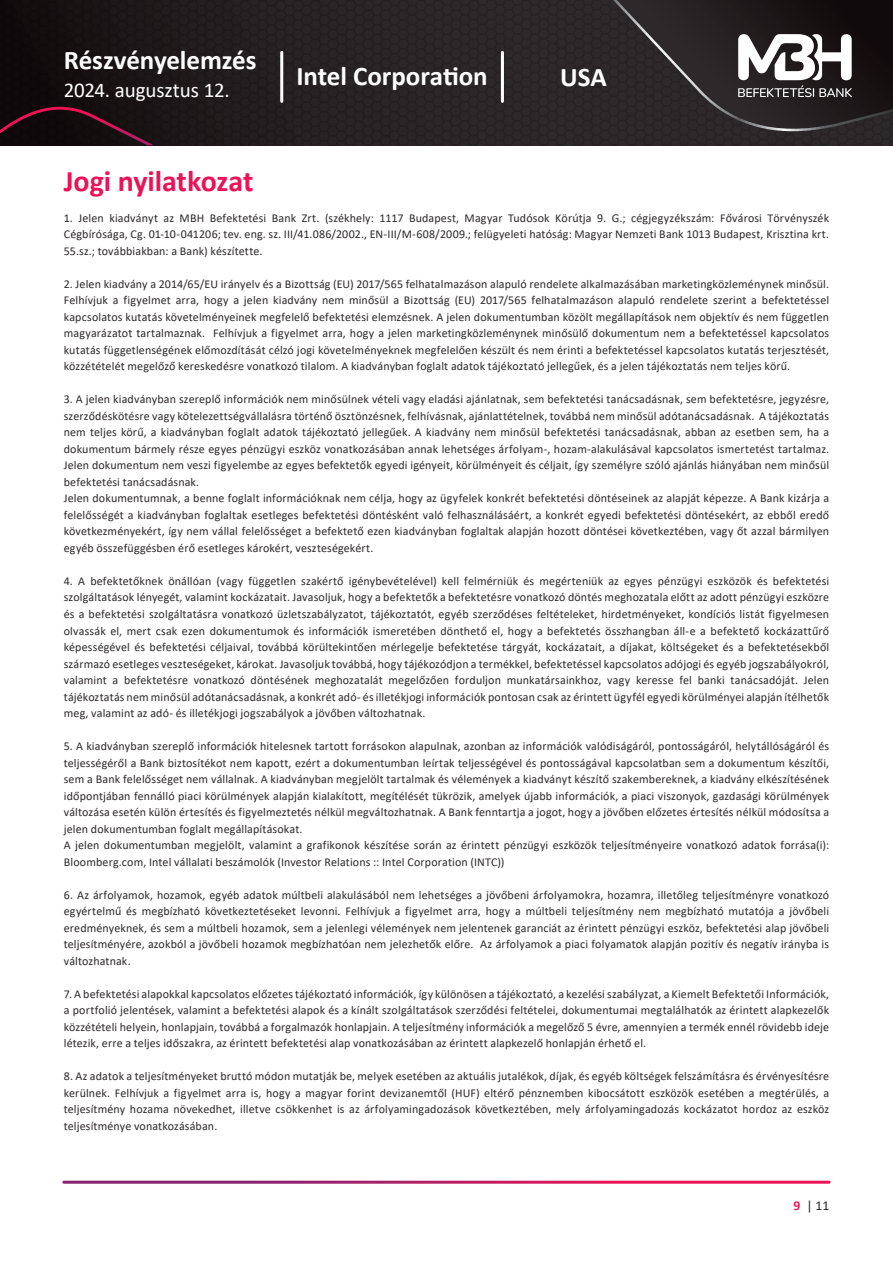
<style>
.page{position:relative;width:893px;height:1263px;background:#fff}
.page>*{position:absolute;margin:0;border:0;box-sizing:border-box;transform-origin:0 0}
.t1{font:700 30px "Calibri";letter-spacing:-.005em;color:#ed1255}
.t2{font:700 27px "Calibri";letter-spacing:-.005em;color:#fff}
.t3{font:21px "Calibri";letter-spacing:-.01em;color:#fff}
.t4{font:13.5px "Calibri";color:#2d292a}
.t5{font:12px/16.5px "Calibri";letter-spacing:.01em;color:#2d292a;text-align:justify}
.s1{font-weight:700;color:#ed1255}
</style>
<div class="page">
<svg style="left:0;top:0;width:893px;height:146px;background:#231e1f"></svg>
<svg style="left:0;top:107px;width:154px;height:38px;background:#230d14"></svg>
<svg style="left:606px;top:0;width:287px;height:139px;background:#383435"></svg>
<hr style="left:280px;top:52px;width:3px;height:49px;background:#fff">
<hr style="left:501px;top:52px;width:3px;height:49px;background:#fff">
<h2 class="t2" style="left:64px;top:41px;width:194px">Részvényelemzés</h2>
<h3 class="t3" style="left:64px;top:76px;width:168px">2024. augusztus 12.</h3>
<h2 class="t2" style="left:296px;top:57px;width:193px">Intel Corporation</h2>
<h2 class="t2" style="left:560px;top:58px;width:48px">USA</h2>
<h1 class="t1" style="left:64px;top:160px;width:191px">Jogi nyilatkozat</h1>
<p class="t5" style="left:64px;top:209px;width:767px">1. Jelen kiadványt az MBH Befektetési Bank Zrt. (székhely: 1117 Budapest, Magyar Tudósok Körútja 9. G.; cégjegyzékszám: Fővárosi Törvényszék Cégbírósága, Cg. 01-10-041206; tev. eng. sz. III/41.086/2002., EN-III/M-608/2009.; felügyeleti hatóság: Magyar Nemzeti Bank 1013 Budapest, Krisztina krt.<br>55.sz.; továbbiakban: a Bank) készítette.</p>
<p class="t5" style="left:64px;top:275px;width:767px">2. Jelen kiadvány a 2014/65/EU irányelv és a Bizottság (EU) 2017/565 felhatalmazáson alapuló rendelete alkalmazásában marketingközleménynek minősül.<br>Felhívjuk a figyelmet arra, hogy a jelen kiadvány nem minősül a Bizottság (EU) 2017/565 felhatalmazáson alapuló rendelete szerint a befektetéssel kapcsolatos kutatás követelményeinek megfelelő befektetési elemzésnek. A jelen dokumentumban közölt megállapítások nem objektív és nem független magyarázatot tartalmaznak. Felhívjuk a figyelmet arra, hogy a jelen marketingközleménynek minősülő dokumentum nem a befektetéssel kapcsolatos kutatás függetlenségének előmozdítását célzó jogi követelményeknek megfelelően készült és nem érinti a befektetéssel kapcsolatos kutatás terjesztését, közzétételét megelőző kereskedésre vonatkozó tilalom. A kiadványban foglalt adatok tájékoztató jellegűek, és a jelen tájékoztatás nem teljes körű.</p>
<p class="t5" style="left:64px;top:391px;width:767px;text-align:left">3. A jelen kiadványban szereplő információk nem minősülnek vételi vagy eladási ajánlatnak, sem befektetési tanácsadásnak, sem befektetésre, jegyzésre, szerződéskötésre vagy kötelezettségvállalásra történő ösztönzésnek, felhívásnak, ajánlattételnek, továbbá nem minősül adótanácsadásnak. A tájékoztatás nem teljes körű, a kiadványban foglalt adatok tájékoztató jellegűek. A kiadvány nem minősül befektetési tanácsadásnak, abban az esetben sem, ha a dokumentum bármely része egyes pénzügyi eszköz vonatkozásában annak lehetséges árfolyam-, hozam-alakulásával kapcsolatos ismertetést tartalmaz.<br>Jelen dokumentum nem veszi figyelembe az egyes befektetők egyedi igényeit, körülményeit és céljait, így személyre szóló ajánlás hiányában nem minősül befektetési tanácsadásnak.<br>Jelen dokumentumnak, a benne foglalt információknak nem célja, hogy az ügyfelek konkrét befektetési döntéseinek az alapját képezze. A Bank kizárja a felelősségét a kiadványban foglaltak esetleges befektetési döntésként való felhasználásáért, a konkrét egyedi befektetési döntésekért, az ebből eredő következményekért, így nem vállal felelősséget a befektető ezen kiadványban foglaltak alapján hozott döntései következtében, vagy őt azzal bármilyen egyéb összefüggésben érő esetleges károkért, veszteségekért.</p>
<p class="t5" style="left:64px;top:572px;width:767px">4. A befektetőknek önállóan (vagy független szakértő igénybevételével) kell felmérniük és megérteniük az egyes pénzügyi eszközök és befektetési szolgáltatások lényegét, valamint kockázatait. Javasoljuk, hogy a befektetők a befektetésre vonatkozó döntés meghozatala előtt az adott pénzügyi eszközre és a befektetési szolgáltatásra vonatkozó üzletszabályzatot, tájékoztatót, egyéb szerződéses feltételeket, hirdetményeket, kondíciós listát figyelmesen olvassák el, mert csak ezen dokumentumok és információk ismeretében dönthető el, hogy a befektetés összhangban áll-e a befektető kockázattűrő képességével és befektetési céljaival, továbbá körültekintően mérlegelje befektetése tárgyát, kockázatait, a díjakat, költségeket és a befektetésekből származó esetleges veszteségeket, károkat. Javasoljuk továbbá, hogy tájékozódjon a termékkel, befektetéssel kapcsolatos adójogi és egyéb jogszabályokról, valamint a befektetésre vonatkozó döntésének meghozatalát megelőzően forduljon munkatársainkhoz, vagy keresse fel banki tanácsadóját. Jelen tájékoztatás nem minősül adótanácsadásnak, a konkrét adó- és illetékjogi információk pontosan csak az érintett ügyfél egyedi körülményei alapján ítélhetők meg, valamint az adó- és illetékjogi jogszabályok a jövőben változhatnak.</p>
<p class="t5" style="left:64px;top:737px;width:767px;text-align:left">5. A kiadványban szereplő információk hitelesnek tartott forrásokon alapulnak, azonban az információk valódiságáról, pontosságáról, helytállóságáról és teljességéről a Bank biztosítékot nem kapott, ezért a dokumentumban leírtak teljességével és pontosságával kapcsolatban sem a dokumentum készítői, sem a Bank felelősséget nem vállalnak. A kiadványban megjelölt tartalmak és vélemények a kiadványt készítő szakembereknek, a kiadvány elkészítésének időpontjában fennálló piaci körülmények alapján kialakított, megítélését tükrözik, amelyek újabb információk, a piaci viszonyok, gazdasági körülmények változása esetén külön értesítés és figyelmeztetés nélkül megváltozhatnak. A Bank fenntartja a jogot, hogy a jövőben előzetes értesítés nélkül módosítsa a jelen dokumentumban foglalt megállapításokat.<br>A jelen dokumentumban megjelölt, valamint a grafikonok készítése során az érintett pénzügyi eszközök teljesítményeire vonatkozó adatok forrása(i):<br>Bloomberg.com, Intel vállalati beszámolók (Investor Relations :: Intel Corporation (INTC))</p>
<p class="t5" style="left:64px;top:886px;width:767px">6. Az árfolyamok, hozamok, egyéb adatok múltbeli alakulásából nem lehetséges a jövőbeni árfolyamokra, hozamra, illetőleg teljesítményre vonatkozó egyértelmű és megbízható következtetéseket levonni. Felhívjuk a figyelmet arra, hogy a múltbeli teljesítmény nem megbízható mutatója a jövőbeli eredményeknek, és sem a múltbeli hozamok, sem a jelenlegi vélemények nem jelentenek garanciát az érintett pénzügyi eszköz, befektetési alap jövőbeli teljesítményére, azokból a jövőbeli hozamok megbízhatóan nem jelezhetők előre. Az árfolyamok a piaci folyamatok alapján pozitív és negatív irányba is változhatnak.</p>
<p class="t5" style="left:64px;top:985px;width:767px">7. A befektetési alapokkal kapcsolatos előzetes tájékoztató információk, így különösen a tájékoztató, a kezelési szabályzat, a Kiemelt Befektetői Információk, a portfolió jelentések, valamint a befektetési alapok és a kínált szolgáltatások szerződési feltételei, dokumentumai megtalálhatók az érintett alapkezelők közzétételi helyein, honlapjain, továbbá a forgalmazók honlapjain. A teljesítmény információk a megelőző 5 évre, amennyien a termék ennél rövidebb ideje létezik, erre a teljes időszakra, az érintett befektetési alap vonatkozásában az érintett alapkezelő honlapján érhető el.</p>
<p class="t5" style="left:64px;top:1067px;width:767px">8. Az adatok a teljesítményeket bruttó módon mutatják be, melyek esetében az aktuális jutalékok, díjak, és egyéb költségek felszámításra és érvényesítésre kerülnek. Felhívjuk a figyelmet arra is, hogy a magyar forint devizanemtől (HUF) eltérő pénznemben kibocsátott eszközök esetében a megtérülés, a teljesítmény hozama növekedhet, illetve csökkenhet is az árfolyamingadozások következtében, mely árfolyamingadozás kockázatot hordoz az eszköz teljesítménye vonatkozásában.</p>
<p class="t4" style="left:793px;top:1196px;width:37px"><span class="s1">9</span> | 11</p>
</div>
